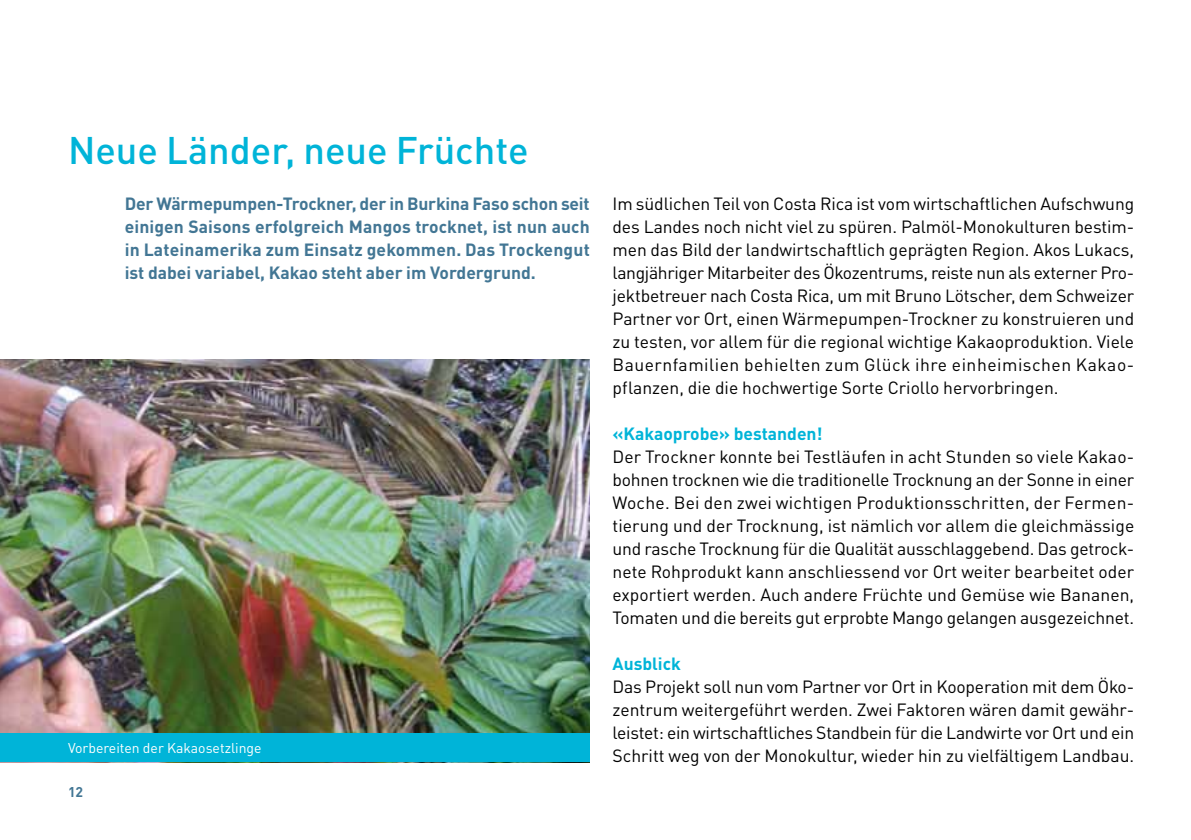
<style>
.page{position:relative;width:1191px;height:840px;background:#fff}
.page>*{position:absolute;margin:0;border:0;box-sizing:border-box;transform-origin:0 0}
.t1{font:500 38px "DINOT";color:#00b4d8}
.t2{font:17.6px/23px "DINOT";letter-spacing:-.005em;color:#000;text-align:justify}
.t3{font:700 17.6px/23px "DINOT";color:#427694;text-align:justify}
.t4{font:700 17.6px "DINOT";color:#00b4d8}
.t5{font:14px "DINOT";color:#fff}
.t6{font:700 14px "DINOT";color:#427694}
</style>
<div class="page">
<img style="left:0;top:359px;width:590px;height:374px">
<div style="left:0;top:733px;width:590px;height:28px;background:#00b4d8"></div>
<h1 class="t1" style="left:68px;top:125px;width:462px">Neue Länder, neue Früchte</h1>
<p class="t3" style="left:125px;top:191px;width:466px">Der Wärmepumpen-Trockner, der in Burkina Faso schon seit einigen Saisons erfolgreich Mangos trocknet, ist nun auch in Lateinamerika zum Einsatz gekommen. Das Trockengut ist dabei variabel, Kakao steht aber im Vordergrund.</p>
<p class="t5" style="left:68px;top:739px;width:195px">Vorbereiten der Kakaosetzlinge</p>
<p class="t6" style="left:68px;top:782px;width:17px">12</p>
<p class="t2" style="left:612px;top:191px;width:523px;text-align:left">Im südlichen Teil von Costa Rica ist vom wirtschaftlichen Aufschwung des Landes noch nicht viel zu spüren. Palmöl-Monokulturen bestim&shy;men das Bild der landwirtschaftlich geprägten Region. Akos Lukacs, langjähriger Mitarbeiter des Ökozentrums, reiste nun als externer Pro&shy;jektbetreuer nach Costa Rica, um mit Bruno Lötscher, dem Schweizer Partner vor Ort, einen Wärmepumpen-Trockner zu konstruieren und zu testen, vor allem für die regional wichtige Kakaoproduktion. Viele Bauernfamilien behielten zum Glück ihre einheimischen Kakao&shy;pflanzen, die die hochwertige Sorte Criollo hervorbringen.</p>
<p class="t4" style="left:612px;top:421px;width:212px">«Kakaoprobe» bestanden!</p>
<p class="t2" style="left:612px;top:444px;width:523px">Der Trockner konnte bei Testläufen in acht Stunden so viele Kakao&shy;bohnen trocknen wie die traditionelle Trocknung an der Sonne in einer Woche. Bei den zwei wichtigen Produktionsschritten, der Fermen&shy;tierung und der Trocknung, ist nämlich vor allem die gleichmässige und rasche Trocknung für die Qualität ausschlaggebend. Das getrock&shy;nete Rohprodukt kann anschliessend vor Ort weiter bearbeitet oder exportiert werden. Auch andere Früchte und Gemüse wie Bananen, Tomaten und die bereits gut erprobte Mango gelangen ausgezeichnet.</p>
<p class="t4" style="left:612px;top:651px;width:70px">Ausblick</p>
<p class="t2" style="left:612px;top:674px;width:523px">Das Projekt soll nun vom Partner vor Ort in Kooperation mit dem Öko&shy;zentrum weitergeführt werden. Zwei Faktoren wären damit gewähr&shy;leistet: ein wirtschaftliches Standbein für die Landwirte vor Ort und ein Schritt weg von der Monokultur, wieder hin zu vielfältigem Landbau.</p>
</div>
